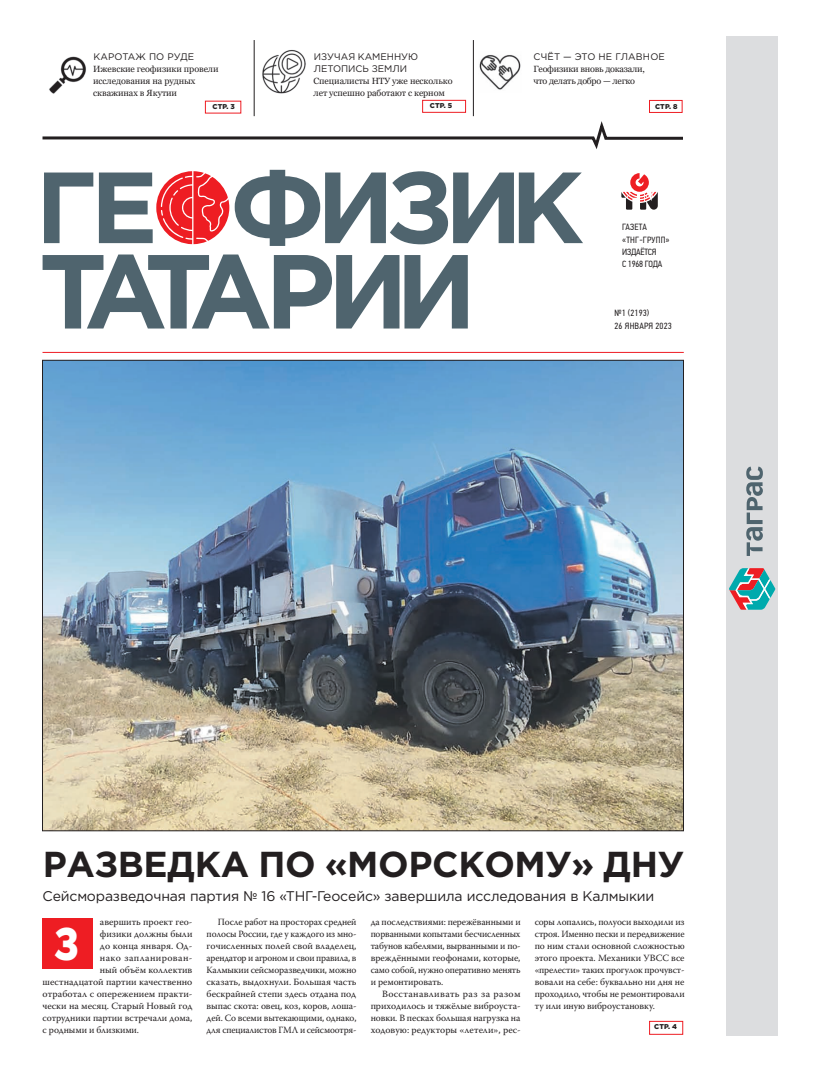
<style>
.page{position:relative;width:820px;height:1078px;background:#fff}
.page>*{position:absolute;margin:0;border:0;box-sizing:border-box;transform-origin:0 0}
.t1{font:900 45.6px "Gotham Pro";color:#fff;scale:.82 1}
.t2{font:700 36px "Gotham Pro";letter-spacing:-.01em;color:#231f20}
.t3{font:14px "Gotham Pro";letter-spacing:-.01em;color:#231f20}
.t4{font:9.5px/12px "Warnock Pro";letter-spacing:-.005em;color:#231f20;text-align:justify}
.t5{font:9.5px "Gotham Pro";letter-spacing:.02em;color:#231f20}
.t6{font:9.5px/12px "Gotham Pro";color:#231f20}
.t7{font:9.5px "Warnock Pro";letter-spacing:.035em;color:#231f20}
.t8{font:9px/12px "Georgia";letter-spacing:-.01em;color:#231f20}
.t9{font:9px/12.3px "PF Din Text Cond Pro";letter-spacing:-.02em;color:#231f20}
.t10{font:9px/12.3px "PF Din Text Cond Pro";letter-spacing:.02em;color:#231f20}
.t11{font:900 7px "Gotham Pro";letter-spacing:.02em;color:#231f20}
</style>
<div class="page">
<div style="left:648px;top:1020px;width:35px;height:14px;border:1px solid #ee1d23"></div>
<div style="left:726px;top:36px;width:51px;height:999px;background:#dcdddf"></div>
<svg style="left:746px;top:466px;width:16px;height:90px"></svg>
<svg style="left:729px;top:568px;width:46px;height:41px"></svg>
<svg style="left:621px;top:173px;width:36px;height:37px"></svg>
<hr style="left:42px;top:352px;width:641px;height:1px;background:#ee1d23">
<svg style="left:44px;top:172px;width:49px;height:71px"></svg>
<svg style="left:43px;top:254px;width:424px;height:74px"></svg>
<svg style="left:42px;top:116px;width:641px;height:33px"></svg>
<div style="left:648px;top:100px;width:34px;height:13px;border:1px solid #ee1d23"></div>
<div style="left:422px;top:100px;width:44px;height:13px;border:1px solid #ee1d23"></div>
<hr style="left:473px;top:40px;width:1px;height:76px;background:#231f20">
<svg style="left:99px;top:170px;width:484px;height:76px"></svg>
<hr style="left:254px;top:40px;width:1px;height:76px;background:#231f20">
<div style="left:43px;top:918px;width:50px;height:50px;background:#ee1d23"></div>
<img style="left:44px;top:362px;width:637px;height:466px">
<img style="left:262px;top:50px;width:44px;height:44px">
<img style="left:49px;top:56px;width:37px;height:38px">
<img style="left:479px;top:55px;width:42px;height:35px">
<p class="t5" style="left:93px;top:51px;width:102px">КАРОТАЖ ПО РУДЕ</p>
<p class="t8" style="left:93px;top:63px;width:127px">Ижевские геофизики провели исследования на рудных скважинах в Якутии</p>
<p class="t6" style="left:313px;top:51px;width:106px">ИЗУЧАЯ КАМЕННУЮ<br>ЛЕТОПИСЬ ЗЕМЛИ</p>
<p class="t8" style="left:313px;top:75px;width:140px">Специалисты НТУ уже несколько лет успешно работают с керном</p>
<p class="t5" style="left:533px;top:51px;width:133px">СЧЁТ — ЭТО НЕ ГЛАВНОЕ</p>
<p class="t8" style="left:533px;top:63px;width:113px">Геофизики вновь доказали, что делать добро — легко</p>
<p class="t11" style="left:212px;top:103px;width:24px">СТР. 3</p>
<p class="t11" style="left:429px;top:102px;width:24px">СТР. 5</p>
<p class="t11" style="left:654px;top:102px;width:24px">СТР. 8</p>
<p class="t9" style="left:622px;top:221px;width:49px">ГАЗЕТА «ТНГ-ГРУПП»<br>ИЗДАЁТСЯ<br>С 1968 ГОДА</p>
<p class="t10" style="left:614px;top:307px;width:59px">№1 (2193)<br>26 ЯНВАРЯ 2023</p>
<h2 class="t2" style="left:43px;top:842px;width:642px">РАЗВЕДКА ПО «МОРСКОМУ» ДНУ</h2>
<h3 class="t3" style="left:43px;top:887px;width:613px">Сейсморазведочная партия № 16 «ТНГ-Геосейс» завершила исследования в Калмыкии</h3>
<p class="t4" style="left:100px;top:915px;width:94px">авершить проект гео-</p>
<p class="t4" style="left:100px;top:927px;width:94px">физики должны были</p>
<p class="t4" style="left:100px;top:939px;width:94px">до конца января. Од-</p>
<p class="t7" style="left:100px;top:951px;width:94px">нако запланирован-</p>
<p class="t4" style="left:100px;top:963px;width:94px">ный объём коллектив</p>
<p class="t4" style="left:43px;top:975px;width:151px">шестнадцатой партии качественно</p>
<p class="t4" style="left:43px;top:987px;width:151px">отработал с опережением практи-</p>
<p class="t4" style="left:43px;top:999px;width:151px">чески на месяц. Старый Новый год</p>
<p class="t4" style="left:43px;top:1011px;width:151px">сотрудники партии встречали дома,</p>
<p class="t4" style="left:43px;top:1023px;width:98px">с родными и близкими.</p>
<h1 class="t1" style="left:54px;top:917px;width:31px">З</h1>
<p class="t4" style="left:206px;top:915px;width:151px;text-indent:11px">После работ на просторах средней полосы России, где у каждого из мно&shy;гочисленных полей свой владелец, арендатор и агроном и свои правила, в Калмыкии сейсморазведчики, можно сказать, выдохнули. Большая часть бескрайней степи здесь отдана под выпас скота: овец, коз, коров, лоша&shy;дей. Со всеми вытекающими, однако, для специалистов ГМЛ и сейсмоотря-</p>
<p class="t4" style="left:370px;top:915px;width:151px">да последствиями: пережёванными и порванными копытами бесчисленных табунов кабелями, вырванными и по&shy;вреждёнными геофонами, которые, само собой, нужно оперативно менять и ремонтировать.</p>
<p class="t4" style="left:370px;top:987px;width:151px;text-indent:11px">Восстанавливать раз за разом приходилось и тяжёлые виброуста&shy;новки. В песках большая нагрузка на ходовую: редукторы «летели», рес-</p>
<p class="t4" style="left:534px;top:915px;width:151px">соры лопались, полуоси выходили из строя. Именно пески и передвижение по ним стали основной сложностью этого проекта. Механики УВСС все «прелести» таких прогулок прочувст&shy;вовали на себе: буквально ни дня не проходило, чтобы не ремонтировали ту или иную виброустановку.</p>
<p class="t11" style="left:654px;top:1022px;width:24px">СТР. 4</p>
</div>
